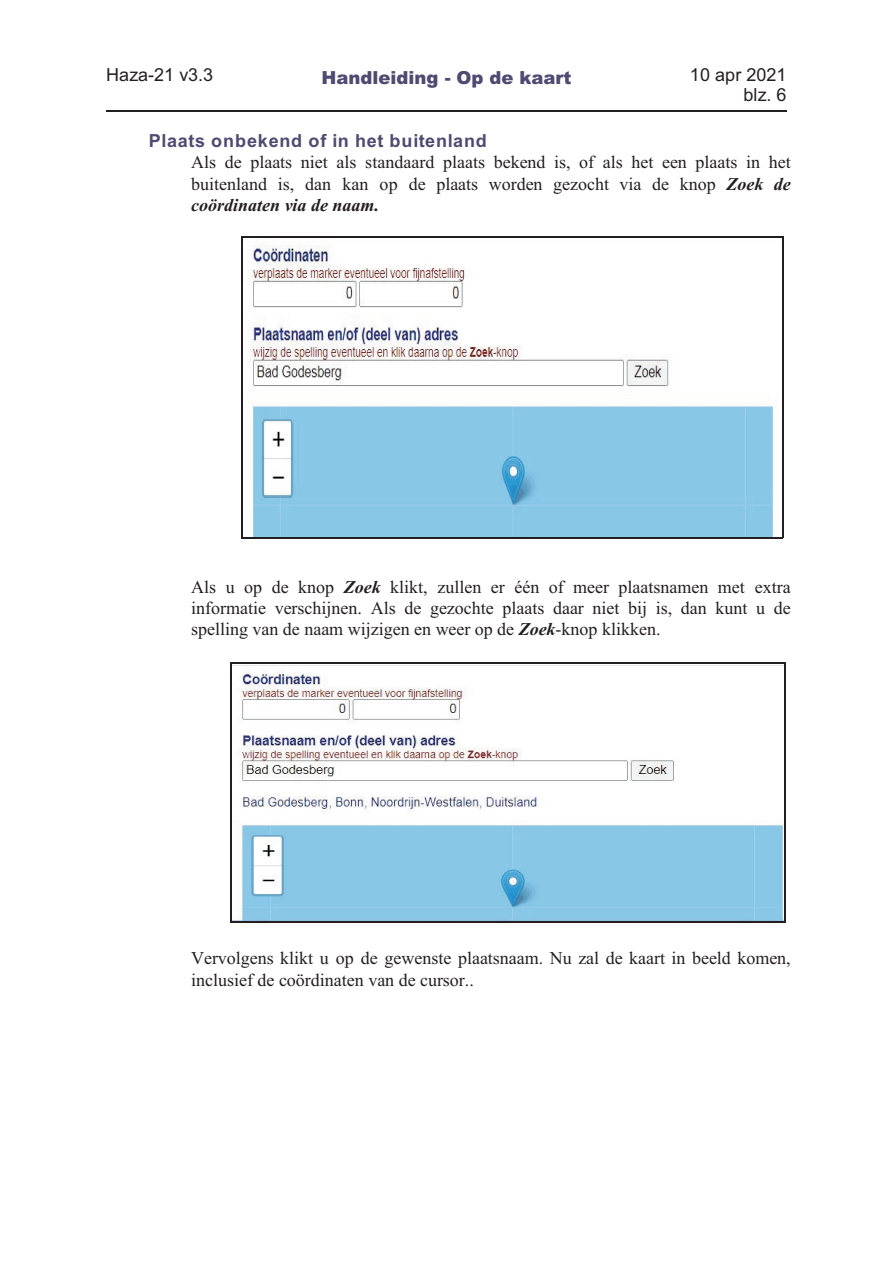
<style>
.page{position:relative;width:894px;height:1263px;background:#fff}
.page>*{position:absolute;margin:0;border:0;box-sizing:border-box;transform-origin:0 0}
.t1{font:18px/21.3px "Times New Roman";color:#231f20;text-align:justify}
.t2{font:700 18px "Arial";letter-spacing:.05em;color:#4f4a72}
.t3{font:18px "Arial";letter-spacing:.005em;color:#231f20}
.t4{font:900 18px "Arial";color:#4f4a72}
.s1{font-weight:700;font-style:italic}
</style>
<div class="page">
<hr style="left:106px;top:110px;width:680px;height:2px;background:#231f20">
<img style="left:250px;top:243px;width:523px;height:294px">
<hr style="left:242px;top:237px;width:1px;height:301px;background:#231f20">
<hr style="left:782px;top:237px;width:1px;height:301px;background:#231f20">
<hr style="left:242px;top:237px;width:541px;height:1px;background:#231f20">
<hr style="left:242px;top:537px;width:541px;height:1px;background:#231f20">
<img style="left:232px;top:664px;width:553px;height:258px">
<hr style="left:231px;top:662px;width:1px;height:261px;background:#231f20">
<hr style="left:785px;top:662px;width:1px;height:261px;background:#231f20">
<hr style="left:231px;top:662px;width:555px;height:2px;background:#231f20">
<hr style="left:231px;top:922px;width:555px;height:1px;background:#231f20">
<p class="t3" style="left:106px;top:68px;width:109px">Haza-21 v3.3</p>
<p class="t4" style="left:321px;top:71px;width:252px">Handleiding - Op de kaart</p>
<p class="t3" style="left:690px;top:68px;width:98px">10 apr 2021</p>
<p class="t3" style="left:743px;top:88px;width:45px">blz. 6</p>
<p class="t2" style="left:149px;top:134px;width:340px">Plaats onbekend of in het buitenland</p>
<p class="t1" style="left:191px;top:153px;width:601px">Als de plaats niet als standaard plaats bekend is, of als het een plaats in het buitenland is, dan kan op de plaats worden gezocht via de knop <span class="s1">Zoek de coördinaten via de naam.</span></p>
<p class="t1" style="left:191px;top:578px;width:601px">Als u op de knop <span class="s1">Zoek</span> klikt, zullen er één of meer plaatsnamen met extra informatie verschijnen. Als de gezochte plaats daar niet bij is, dan kunt u de spelling van de naam wijzigen en weer op de <span class="s1">Zoek</span>-knop klikken.</p>
<p class="t1" style="left:191px;top:949px;width:601px">Vervolgens klikt u op de gewenste plaatsnaam. Nu zal de kaart in beeld komen, inclusief de coördinaten van de cursor..</p>
</div>
